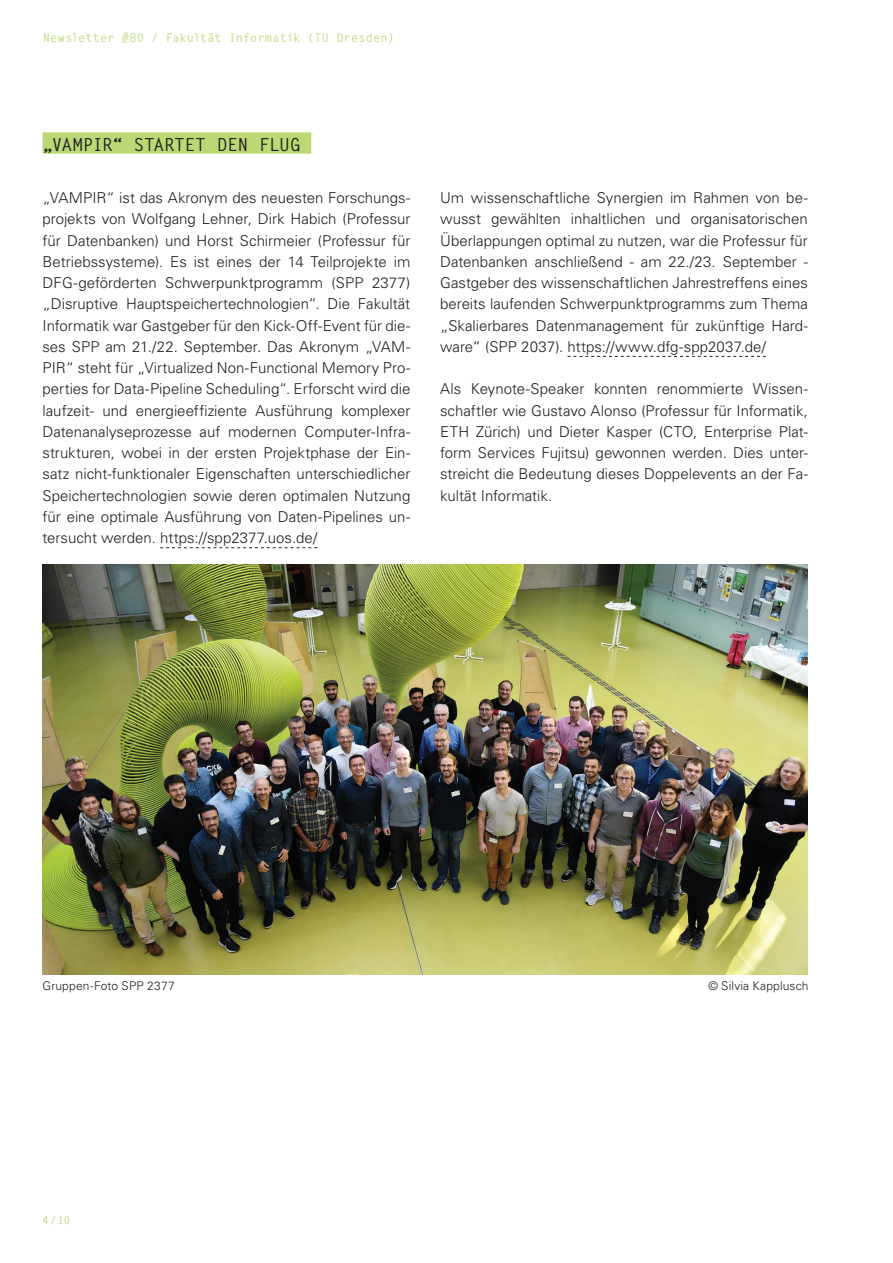
<style>
.page{position:relative;width:893px;height:1263px;background:#fff}
.page>*{position:absolute;margin:0;border:0;box-sizing:border-box;transform-origin:0 0}
.t1{font:700 18px "Letter Gothic Std";letter-spacing:-.025em;color:#231f20}
.t2{font:300 15px/21.3px "Univers LT Std";color:#231f20;text-align:justify}
.t3{font:700 12px "Letter Gothic Std";letter-spacing:.005em;color:#c1db82}
.Überschrift_2{font:300 12px "Univers LT Std";letter-spacing:.015em;color:#231f20}
.t4{font:700 10.5px "Letter Gothic Std";color:#bad874}
</style>
<div class="page">
<div style="left:43px;top:132px;width:268px;height:22px;background:#bad874"></div>
<svg style="left:160px;top:547px;width:157px;height:1px"></svg>
<svg style="left:568px;top:356px;width:198px;height:1px"></svg>
<img style="left:43px;top:564px;width:765px;height:410px">
<p class="t3" style="left:43px;top:31px;width:353px">Newsletter #80 / Fakultät Informatik (TU Dresden)</p>
<h2 class="t1" style="left:43px;top:133px;width:260px">„VAMPIR“ STARTET DEN FLUG</h2>
<p class="t2" style="left:43px;top:187px;width:369px">„VAMPIR“ ist das Akronym des neuesten Forschungs&shy;projekts von Wolfgang Lehner, Dirk Habich (Professur für Datenbanken) und Horst Schirmeier (Professur für Betriebssysteme). Es ist eines der 14 Teilprojekte im DFG-geförderten Schwerpunktprogramm (SPP 2377) „Disruptive Hauptspeichertechnologien“. Die Fakultät Informatik war Gastgeber für den Kick-Off-Event für die&shy;ses SPP am 21./22. September. Das Akronym „VAM-PIR“ steht für „Virtualized Non-Functional Memory Pro&shy;perties for Data-Pipeline Scheduling“. Erforscht wird die laufzeit- und energieeffiziente Ausführung komplexer Datenanalyseprozesse auf modernen Computer-Infra&shy;strukturen, wobei in der ersten Projektphase der Ein&shy;satz nicht-funktionaler Eigenschaften unterschiedlicher Speichertechnologien sowie deren optimalen Nutzung für eine optimale Ausführung von Daten-Pipelines un&shy;tersucht werden. https://spp2377.uos.de/</p>
<p class="t2" style="left:440px;top:187px;width:369px">Um wissenschaftliche Synergien im Rahmen von be&shy;wusst gewählten inhaltlichen und organisatorischen Überlappungen optimal zu nutzen, war die Professur für Datenbanken anschließend - am 22./23. September - Gastgeber des wissenschaftlichen Jahrestreffens eines bereits laufenden Schwerpunktprogramms zum Thema „Skalierbares Datenmanagement für zukünftige Hard&shy;ware“ (SPP 2037). https://www.dfg-spp2037.de/</p>
<p class="t2" style="left:440px;top:378px;width:369px">Als Keynote-Speaker konnten renommierte Wissen&shy;schaftler wie Gustavo Alonso (Professur für Informatik, ETH Zürich) und Dieter Kasper (CTO, Enterprise Plat&shy;form Services Fujitsu) gewonnen werden. Dies unter&shy;streicht die Bedeutung dieses Doppelevents an der Fa&shy;kultät Informatik.</p>
<h2 class="Überschrift_2" style="left:43px;top:978px;width:134px">Gruppen-Foto SPP 2377</h2>
<p class="Überschrift_2" style="left:708px;top:978px;width:102px">© Silvia Kapplusch</p>
<p class="t4" style="left:43px;top:1213px;width:29px">4/10</p>
</div>
